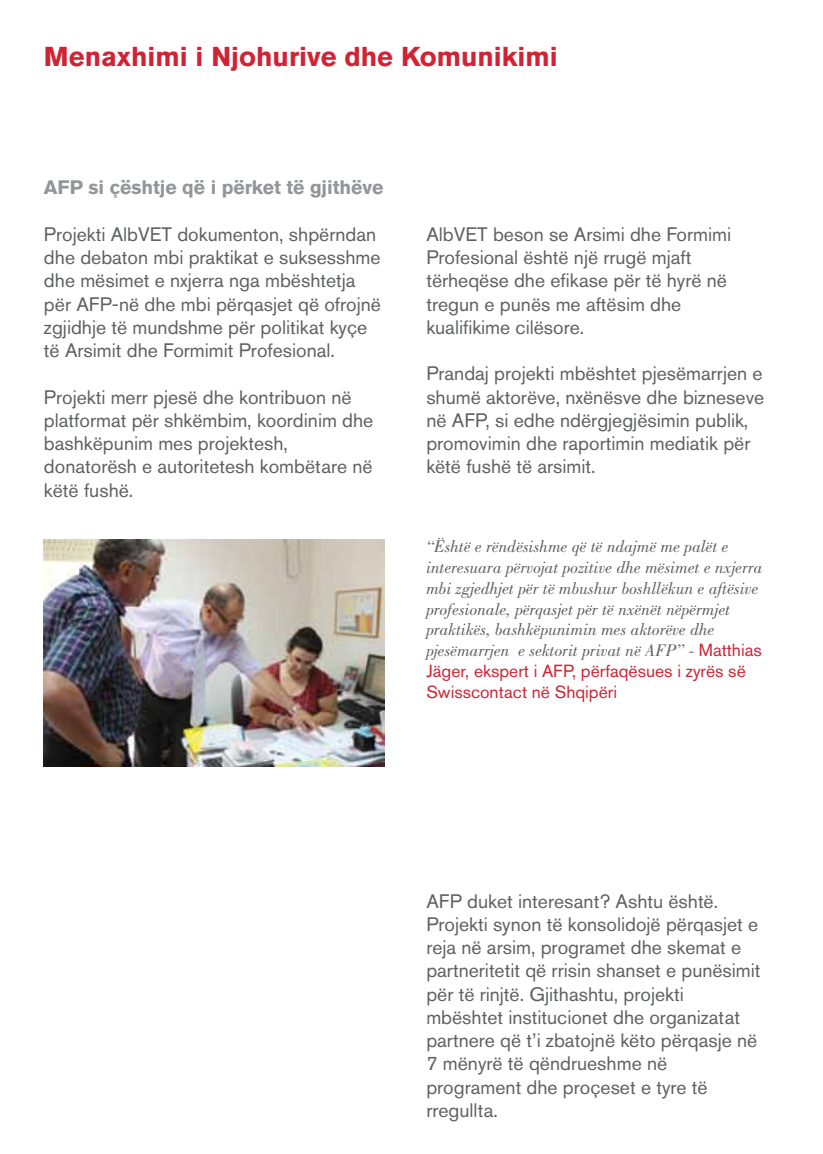
<style>
.page{position:relative;width:823px;height:1154px;background:#fff}
.page>*{position:absolute;margin:0;border:0;box-sizing:border-box;transform-origin:0 0}
.t1{font:700 27.2px "Akzidenz Grotesk BQ";color:#d02334}
.t2{font:19.4px/23.2px "Akzidenz Grotesk BQ";color:#5f6062}
.t3{font:700 19.4px "Akzidenz Grotesk BQ";letter-spacing:-.005em;color:#939598}
.t4{font:italic 17.4px/21px "Bodoni LT Pro";color:#5f6062}
.t5{font:17.4px/21px "Akzidenz Grotesk BQ";color:#d02334}
.s1{font-family:"Akzidenz Grotesk BQ";font-style:normal;color:#d02334}
</style>
<div class="page">
<img style="left:44px;top:540px;width:340px;height:226px">
<h1 class="t1" style="left:44px;top:41px;width:515px">Menaxhimi i Njohurive dhe Komunikimi</h1>
<p class="t3" style="left:44px;top:176px;width:341px">AFP si çështje që i përket të gjithëve</p>
<p class="t2" style="left:44px;top:222px;width:338px">Projekti AlbVET dokumenton, shpërndan dhe debaton mbi praktikat e suksesshme dhe mësimet e nxjerra nga mbështetja për AFP-në dhe mbi përqasjet që ofrojnë zgjidhje të mundshme për politikat kyçe të Arsimit dhe Formimit Profesional.</p>
<p class="t2" style="left:44px;top:385px;width:331px">Projekti merr pjesë dhe kontribuon në platformat për shkëmbim, koordinim dhe bashkëpunim mes projektesh, donatorësh e autoritetesh kombëtare në këtë fushë.</p>
<p class="t2" style="left:426px;top:222px;width:306px">AlbVET beson se Arsimi dhe Formimi<br>Profesional është një rrugë mjaft tërheqëse dhe efikase për të hyrë në tregun e punës me aftësim dhe kualifikime cilësore.</p>
<p class="t2" style="left:426px;top:362px;width:339px">Prandaj projekti mbështet pjesëmarrjen e shumë aktorëve, nxënësve dhe bizneseve në AFP, si edhe ndërgjegjësimin publik, promovimin dhe raportimin mediatik për këtë fushë të arsimit.</p>
<p class="t4" style="left:426px;top:535px;width:337px">“Është e rëndësishme që të ndajmë me palët e interesuara përvojat pozitive dhe mësimet e nxjerra mbi zgjedhjet për të mbushur boshllëkun e aftësive profesionale, përqasjet për të nxënët nëpërmjet praktikës, bashkëpunimin mes aktorëve dhe pjesëmarrjen e sektorit privat në AFP” - <span class="s1">Matthias</span></p>
<p class="t5" style="left:426px;top:660px;width:321px">Jäger, ekspert i AFP, përfaqësues i zyrës së<br>Swisscontact në Shqipëri</p>
<p class="t2" style="left:426px;top:889px;width:335px">AFP duket interesant? Ashtu është.<br>Projekti synon të konsolidojë përqasjet e reja në arsim, programet dhe skemat e partneritetit që rrisin shanset e punësimit për të rinjtë. Gjithashtu, projekti mbështet institucionet dhe organizatat partnere që t’i zbatojnë këto përqasje në 7 mënyrë të qëndrueshme në programent dhe proçeset e tyre të rregullta.</p>
</div>
